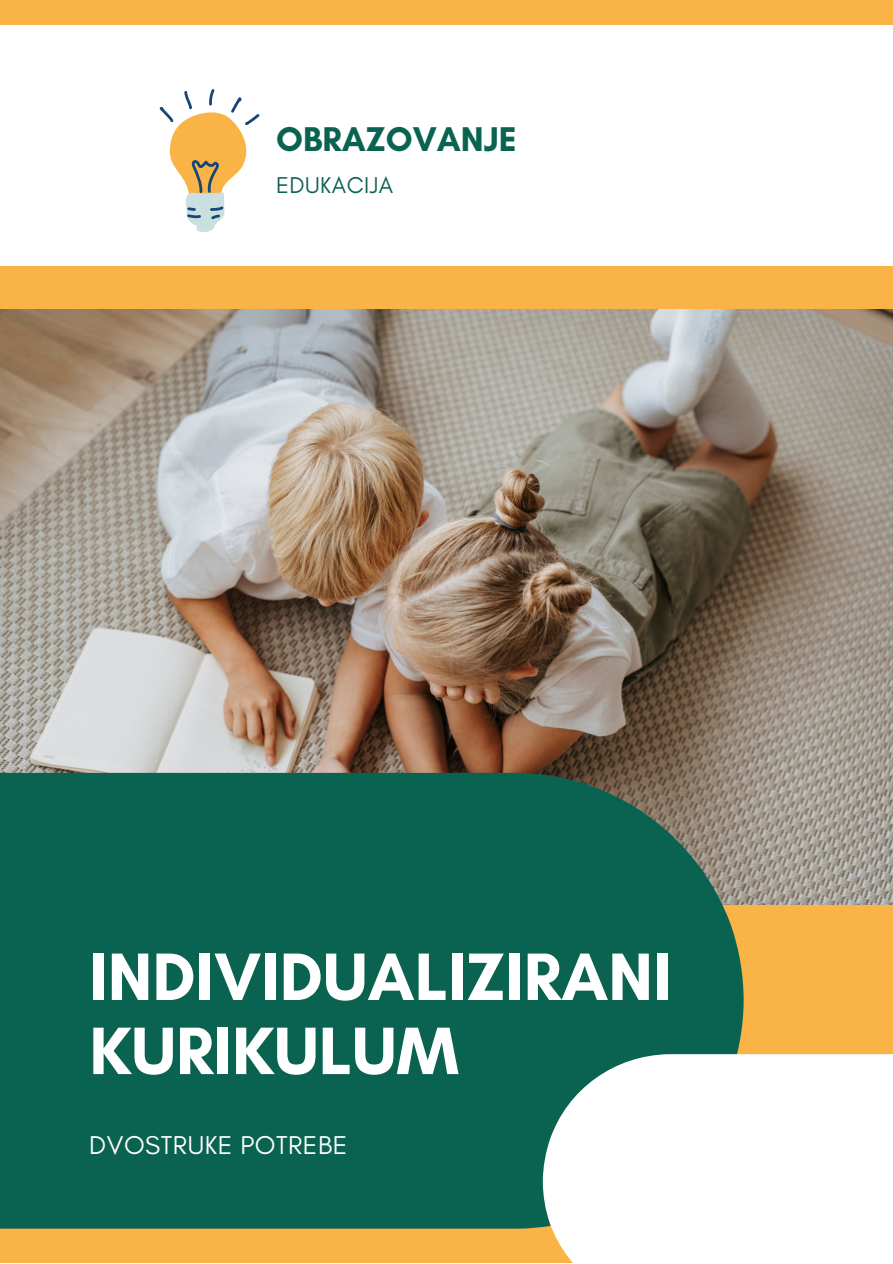
<style>
.page{position:relative;width:893px;height:1264px;background:#fff}
.page>*{position:absolute;margin:0;border:0;box-sizing:border-box;transform-origin:0 0}
.t1{font:700 68.25px/74.1px "Glacial Indifference";color:#fff}
.t2{font:700 34.95px "Glacial Indifference";color:#0a6250}
.t3{font:26.25px "Glacial Indifference";letter-spacing:.02em;color:#fff}
.t4{font:23.25px "Glacial Indifference";letter-spacing:.02em;color:#0a6250}
</style>
<div class="page">
<div style="left:0;top:0;width:892px;height:1262px;background:#f9b347"></div>
<img style="left:0;top:310px;width:892px;height:594px">
<div style="left:0;top:773px;width:743px;height:455px;background:#0a6250"></div>
<div style="left:542px;top:1054px;width:350px;height:208px;background:#fff"></div>
<div style="left:0;top:26px;width:892px;height:240px;background:#fff"></div>
<svg style="left:159px;top:89px;width:100px;height:143px"></svg>
<p class="t2" style="left:276px;top:118px;width:242px">OBRAZOVANJE</p>
<p class="t4" style="left:276px;top:170px;width:118px">EDUKACIJA</p>
<p class="t1" style="left:89px;top:939px;width:583px">INDIVIDUALIZIRANI<br>KURIKULUM</p>
<p class="t3" style="left:89px;top:1129px;width:259px">DVOSTRUKE POTREBE</p>
</div>
